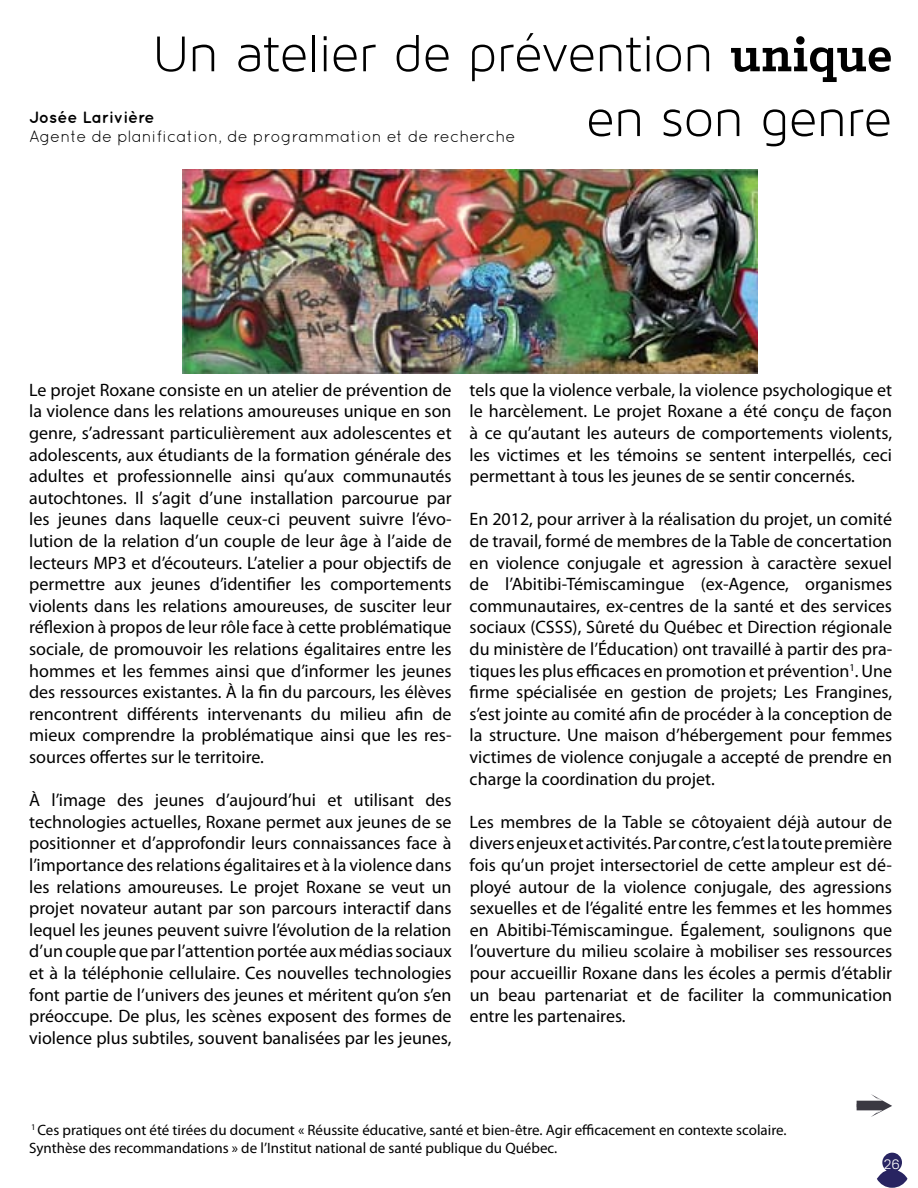
<style>
.page{position:relative;width:918px;height:1188px;background:#fff}
.page>*{position:absolute;margin:0;border:0;box-sizing:border-box;transform-origin:0 0}
.t1{font:54px/64.8px "Maven Pro Light 300";letter-spacing:-.01em;color:#000;text-align:right}
.t2{font:18px/21.6px "Myriad Pro";color:#000;text-align:justify}
.t3{font:16.5px "Quicksand";color:#000}
.t4{font:700 16.5px "Quicksand";color:#000}
.t5{font:15px/18px "Myriad Pro";color:#000}
.t6{font:13.5px "Tofino";color:#fff}
.s1{font-family:"Klinic Slab";font-weight:700}
</style>
<div class="page">
<svg style="left:877px;top:1153px;width:31px;height:35px"></svg>
<img style="left:182px;top:169px;width:576px;height:204px">
<svg style="left:857px;top:1094px;width:35px;height:23px"></svg>
<h1 class="t1" style="left:153px;top:21px;width:740px">Un atelier de prévention <span class="s1">unique </span>en son genre</h1>
<p class="t4" style="left:29px;top:107px;width:127px">Josée Larivière</p>
<p class="t3" style="left:29px;top:127px;width:488px">Agente de planification, de programmation et de recherche</p>
<p class="t2" style="left:29px;top:379px;width:424px">Le projet Roxane consiste en un atelier de prévention de la violence dans les relations amoureuses unique en son genre, s’adressant particulièrement aux adolescentes et adolescents, aux étudiants de la formation générale des adultes et professionnelle ainsi qu’aux communautés autochtones. Il s’agit d’une installation parcourue par les jeunes dans laquelle ceux-ci peuvent suivre l’évo&shy;lution de la relation d’un couple de leur âge à l’aide de lecteurs MP3 et d’écouteurs. L’atelier a pour objectifs de permettre aux jeunes d’identifier les comportements violents dans les relations amoureuses, de susciter leur réflexion à propos de leur rôle face à cette problématique sociale, de promouvoir les relations égalitaires entre les hommes et les femmes ainsi que d’informer les jeunes des ressources existantes. À la fin du parcours, les élèves rencontrent différents intervenants du milieu afin de mieux comprendre la problématique ainsi que les res&shy;sources offertes sur le territoire.</p>
<p class="t2" style="left:29px;top:789px;width:424px">À l’image des jeunes d’aujourd’hui et utilisant des technologies actuelles, Roxane permet aux jeunes de se positionner et d’approfondir leurs connaissances face à l’importance des relations égalitaires et à la violence dans les relations amoureuses. Le projet Roxane se veut un projet novateur autant par son parcours interactif dans lequel les jeunes peuvent suivre l’évolution de la relation d’un couple que par l’attention portée aux médias sociaux et à la téléphonie cellulaire. Ces nouvelles technologies font partie de l’univers des jeunes et méritent qu’on s’en préoccupe. De plus, les scènes exposent des formes de violence plus subtiles, souvent banalisées par les jeunes,</p>
<p class="t2" style="left:470px;top:379px;width:424px">tels que la violence verbale, la violence psychologique et le harcèlement. Le projet Roxane a été conçu de façon à ce qu’autant les auteurs de comportements violents, les victimes et les témoins se sentent interpellés, ceci permettant à tous les jeunes de se sentir concernés.</p>
<p class="t2" style="left:470px;top:508px;width:424px">En 2012, pour arriver à la réalisation du projet, un comité de travail, formé de membres de la Table de concertation en violence conjugale et agression à caractère sexuel de l’Abitibi-Témiscamingue (ex-Agence, organismes communautaires, ex-centres de la santé et des services sociaux (CSSS), Sûreté du Québec et Direction régionale du ministère de l’Éducation) ont travaillé à partir des pra&shy;tiques les plus efficaces en promotion et prévention<sup>1</sup>. Une firme spécialisée en gestion de projets; Les Frangines, s’est jointe au comité afin de procéder à la conception de la structure. Une maison d’hébergement pour femmes victimes de violence conjugale a accepté de prendre en charge la coordination du projet.</p>
<p class="t2" style="left:470px;top:811px;width:424px">Les membres de la Table se côtoyaient déjà autour de divers enjeux et activités. Par contre, c’est la toute première fois qu’un projet intersectoriel de cette ampleur est dé&shy;ployé autour de la violence conjugale, des agressions sexuelles et de l’égalité entre les femmes et les hommes en Abitibi-Témiscamingue. Également, soulignons que l’ouverture du milieu scolaire à mobiliser ses ressources pour accueillir Roxane dans les écoles a permis d’établir un beau partenariat et de faciliter la communication entre les partenaires.</p>
<p class="t5" style="left:29px;top:1121px;width:759px"><sup>1</sup> Ces pratiques ont été tirées du document « Réussite éducative, santé et bien-être. Agir efficacement en contexte scolaire.<br>Synthèse des recommandations » de l’Institut national de santé publique du Québec.</p>
<p class="t6" style="left:884px;top:1154px;width:17px">26</p>
</div>
